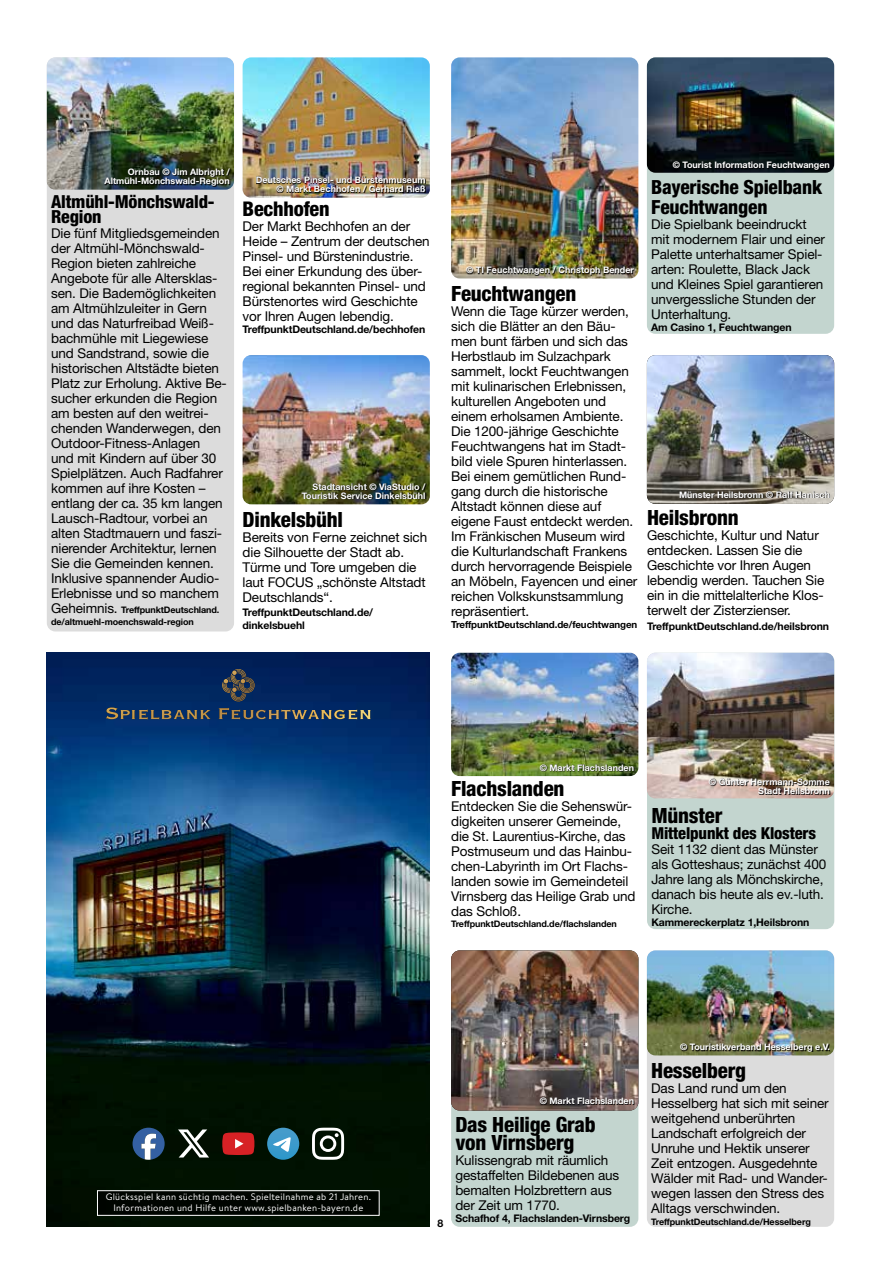
<style>
.page{position:relative;width:881px;height:1263px;background:#fff}
.page>*{position:absolute;margin:0;border:0;box-sizing:border-box;transform-origin:0 0}
.t1{font:800 condensed 21px/18px "Helvetica Neue LT";letter-spacing:-.01em;color:#000}
.t2{font:800 condensed 20.25px "Helvetica Neue LT";letter-spacing:-.01em;color:#000}
.t3{font:800 condensed 19.5px/19.5px "Helvetica Neue LT";letter-spacing:-.01em;color:#000}
.t4{font:800 condensed 18px/15px "Helvetica Neue LT";letter-spacing:-.01em;color:#000}
.t5{font:800 condensed 16.5px "Helvetica Neue LT";letter-spacing:-.01em;color:#000}
.t6{font:13.5px/15px "Helvetica Neue LT";letter-spacing:-.01em;color:#000}
.t7{font:700 10.5px/13.5px "Helvetica Neue LT";letter-spacing:-.01em;color:#000}
.t8{font:700 9.75px "Helvetica Neue LT";letter-spacing:-.01em;color:#000}
.t9{font:9.45px/10.5px "Brandon Text";letter-spacing:.025em;color:#fff;text-align:center}
.t10{font:700 9px/9px "Helvetica Neue LT";color:#fff;text-align:right}
.t11{font:700 9px/12px "Helvetica Neue LT";letter-spacing:-.01em;color:#000}
.s1{font-weight:400;font-size:13.5px}
</style>
<div class="page">
<div style="left:646px;top:57px;width:187px;height:277px;background:#c3d5cf;border-radius:9px"></div>
<img style="left:646px;top:57px;width:187px;height:116px">
<svg style="left:672px;top:161px;width:157px;height:9px"></svg>
<img style="left:646px;top:355px;width:187px;height:149px">
<svg style="left:679px;top:490px;width:150px;height:8px"></svg>
<div style="left:646px;top:653px;width:187px;height:276px;background:#c3d5cf;border-radius:9px"></div>
<img style="left:646px;top:653px;width:187px;height:145px">
<img style="left:708px;top:778px;width:122px;height:17px">
<img style="left:451px;top:653px;width:187px;height:123px">
<svg style="left:539px;top:764px;width:95px;height:8px"></svg>
<div style="left:451px;top:950px;width:187px;height:277px;background:#c3d5cf;border-radius:9px"></div>
<img style="left:451px;top:950px;width:187px;height:160px">
<svg style="left:539px;top:1097px;width:95px;height:8px"></svg>
<div style="left:646px;top:950px;width:187px;height:277px;background:#dcdcdc;border-radius:9px"></div>
<img style="left:646px;top:950px;width:187px;height:105px">
<svg style="left:680px;top:1043px;width:149px;height:9px"></svg>
<img style="left:242px;top:57px;width:187px;height:141px">
<img style="left:256px;top:177px;width:169px;height:16px">
<img style="left:451px;top:57px;width:187px;height:222px">
<img style="left:466px;top:266px;width:168px;height:10px">
<img style="left:242px;top:355px;width:187px;height:149px">
<svg style="left:301px;top:483px;width:125px;height:16px"></svg>
<img style="left:47px;top:652px;width:382px;height:574px">
<svg style="left:178px;top:1129px;width:31px;height:28px"></svg>
<svg style="left:222px;top:1132px;width:32px;height:23px"></svg>
<svg style="left:312px;top:1128px;width:32px;height:32px"></svg>
<svg style="left:132px;top:1128px;width:32px;height:32px"></svg>
<svg style="left:267px;top:1128px;width:32px;height:32px"></svg>
<svg style="left:273px;top:1137px;width:17px;height:15px"></svg>
<svg style="left:106px;top:668px;width:264px;height:51px"></svg>
<img style="left:223px;top:669px;width:32px;height:25px">
<div style="left:97px;top:1191px;width:282px;height:24px;background:#000"></div>
<div style="left:97px;top:1190px;width:282px;height:26px;border:1px solid #fff"></div>
<div style="left:47px;top:57px;width:187px;height:574px;background:#dcdcdc;border-radius:9px"></div>
<img style="left:47px;top:57px;width:187px;height:133px">
<svg style="left:104px;top:168px;width:126px;height:18px"></svg>
<p class="t10" style="left:104px;top:167px;width:127px">Ornbau © Jim Albright /<br>Altmühl-Mönchswald-Region</p>
<h3 class="t4" style="left:51px;top:194px;width:165px">Altmühl-Mönchswald-<br>Region</h3>
<p class="t6" style="left:51px;top:226px;width:177px">Die fünf Mitgliedsgemeinden der Altmühl-Mönchswald-<br>Region bieten zahlreiche<br>Angebote für alle Altersklas&shy;sen. Die Bademöglichkeiten am Altmühlzuleiter in Gern und das Naturfreibad Weiß&shy;bachmühle mit Liegewiese und Sandstrand, sowie die historischen Altstädte bieten<br>Platz zur Erholung. Aktive Be&shy;sucher erkunden die Region am besten auf den weitrei&shy;chenden Wanderwegen, den<br>Outdoor-Fitness-Anlagen<br>und mit Kindern auf über 30<br>Spielplätzen. Auch Radfahrer kommen auf ihre Kosten – entlang der ca. 35 km langen<br>Lausch-Radtour, vorbei an alten Stadtmauern und faszi&shy;nierender Architektur, lernen<br>Sie die Gemeinden kennen.<br>Inklusive spannender Audio-<br>Erlebnisse und so manchem</p>
<p class="t11" style="left:51px;top:604px;width:170px"><span class="s1">Geheimnis.</span> TreffpunktDeutschland. de/altmuehl-moenchswald-region</p>
<p class="t10" style="left:256px;top:175px;width:171px">Deutsches Pinsel- und Bürstenmuseum © Markt Bechhofen / Gerhard Rieß</p>
<h2 class="t2" style="left:242px;top:196px;width:88px">Bechhofen</h2>
<p class="t6" style="left:242px;top:218px;width:189px">Der Markt Bechhofen an der<br>Heide – Zentrum der deutschen<br>Pinsel- und Bürstenindustrie.<br>Bei einer Erkundung des über&shy;regional bekannten Pinsel- und<br>Bürstenortes wird Geschichte vor Ihren Augen lebendig.</p>
<p class="t7" style="left:242px;top:322px;width:184px">TreffpunktDeutschland.de/bechhofen</p>
<p class="t10" style="left:301px;top:482px;width:125px">Stadtansicht © ViaStudio /<br>Touristik Service Dinkelsbühl</p>
<h1 class="t1" style="left:242px;top:510px;width:102px">Dinkelsbühl</h1>
<p class="t6" style="left:242px;top:530px;width:186px">Bereits von Ferne zeichnet sich die Silhouette der Stadt ab.<br>Türme und Tore umgeben die laut FOCUS „schönste Altstadt<br>Deutschlands“.</p>
<p class="t7" style="left:242px;top:605px;width:132px">TreffpunktDeutschland.de/ dinkelsbuehl</p>
<p class="t10" style="left:466px;top:265px;width:169px">© TI Feuchtwangen / Christoph Bender</p>
<h1 class="t1" style="left:451px;top:284px;width:127px">Feuchtwangen</h1>
<p class="t6" style="left:451px;top:304px;width:188px">Wenn die Tage kürzer werden, sich die Blätter an den Bäu&shy;men bunt färben und sich das<br>Herbstlaub im Sulzachpark sammelt, lockt Feuchtwangen mit kulinarischen Erlebnissen, kulturellen Angeboten und einem erholsamen Ambiente.<br>Die 1200-jährige Geschichte<br>Feuchtwangens hat im Stadt&shy;bild viele Spuren hinterlassen.<br>Bei einem gemütlichen Rund&shy;gang durch die historische<br>Altstadt können diese auf eigene Faust entdeckt werden.<br>Im Fränkischen Museum wird die Kulturlandschaft Frankens durch hervorragende Beispiele an Möbeln, Fayencen und einer reichen Volkskunstsammlung repräsentiert.</p>
<p class="t8" style="left:451px;top:619px;width:188px">TreffpunktDeutschland.de/feuchtwangen</p>
<p class="t10" style="left:672px;top:160px;width:158px">© Tourist Information Feuchtwangen</p>
<h3 class="t3" style="left:651px;top:177px;width:172px">Bayerische Spielbank<br>Feuchtwangen</h3>
<p class="t6" style="left:651px;top:216px;width:175px">Die Spielbank beeindruckt mit modernem Flair und einer<br>Palette unterhaltsamer Spiel&shy;arten: Roulette, Black Jack und Kleines Spiel garantieren unvergessliche Stunden der<br>Unterhaltung.</p>
<p class="t7" style="left:651px;top:320px;width:142px">Am Casino 1, Feuchtwangen</p>
<p class="t10" style="left:678px;top:490px;width:152px">Münster Heilsbronn © Ralf Hanisch</p>
<h1 class="t1" style="left:646px;top:508px;width:93px">Heilsbronn</h1>
<p class="t6" style="left:646px;top:528px;width:179px">Geschichte, Kultur und Natur entdecken. Lassen Sie die<br>Geschichte vor Ihren Augen lebendig werden. Tauchen Sie ein in die mittelalterliche Klos&shy;terwelt der Zisterzienser.</p>
<p class="t7" style="left:646px;top:619px;width:183px">TreffpunktDeutschland.de/heilsbronn</p>
<p class="t9" style="left:106px;top:1191px;width:267px">Glücksspiel kann süchtig machen. Spielteilnahme ab 21 Jahren.<br>Informationen und Hilfe unter www.spielbanken-bayern.de</p>
<p class="t10" style="left:539px;top:763px;width:96px">© Markt Flachslanden</p>
<p class="t10" style="left:708px;top:777px;width:122px">© Günter Herrmann-Somme</p>
<h1 class="t1" style="left:451px;top:779px;width:115px">Flachslanden</h1>
<p class="t10" style="left:757px;top:786px;width:73px">Stadt Heilsbronn</p>
<p class="t6" style="left:451px;top:799px;width:186px">Entdecken Sie die Sehenswür&shy;digkeiten unserer Gemeinde, die St. Laurentius-Kirche, das<br>Postmuseum und das Hainbu&shy;chen-Labyrinth im Ort Flachs&shy;landen sowie im Gemeindeteil<br>Virnsberg das Heilige Grab und das Schloß.</p>
<p class="t11" style="left:451px;top:917px;width:167px">TreffpunktDeutschland.de/flachslanden</p>
<h1 class="t1" style="left:651px;top:806px;width:73px">Münster</h1>
<p class="t5" style="left:651px;top:823px;width:166px">Mittelpunkt des Klosters</p>
<p class="t6" style="left:651px;top:842px;width:176px">Seit 1132 dient das Münster als Gotteshaus; zunächst 400<br>Jahre lang als Mönchskirche, danach bis heute als ev.-luth.<br>Kirche.</p>
<p class="t7" style="left:651px;top:915px;width:159px">Kammereckerplatz 1,Heilsbronn</p>
<p class="t7" style="left:437px;top:1216px;width:7px">8</p>
<p class="t10" style="left:539px;top:1096px;width:96px">© Markt Flachslanden</p>
<h1 class="t1" style="left:455px;top:1115px;width:142px">Das Heilige Grab von Virnsberg</h1>
<p class="t6" style="left:455px;top:1152px;width:165px">Kulissengrab mit räumlich gestaffelten Bildebenen aus bemalten Holzbrettern aus der Zeit um 1770.</p>
<p class="t7" style="left:455px;top:1211px;width:176px">Schafhof 4, Flachslanden-Virnsberg</p>
<p class="t10" style="left:680px;top:1042px;width:151px">© Touristikverband Hesselberg e.V.</p>
<h1 class="t1" style="left:651px;top:1061px;width:96px">Hesselberg</h1>
<p class="t6" style="left:651px;top:1080px;width:179px">Das Land rund um den<br>Hesselberg hat sich mit seiner weitgehend unberührten<br>Landschaft erfolgreich der<br>Unruhe und Hektik unserer<br>Zeit entzogen. Ausgedehnte<br>Wälder mit Rad- und Wander&shy;wegen lassen den Stress des<br>Alltags verschwinden.</p>
<p class="t11" style="left:651px;top:1215px;width:161px">TreffpunktDeutschland.de/Hesselberg</p>
</div>
